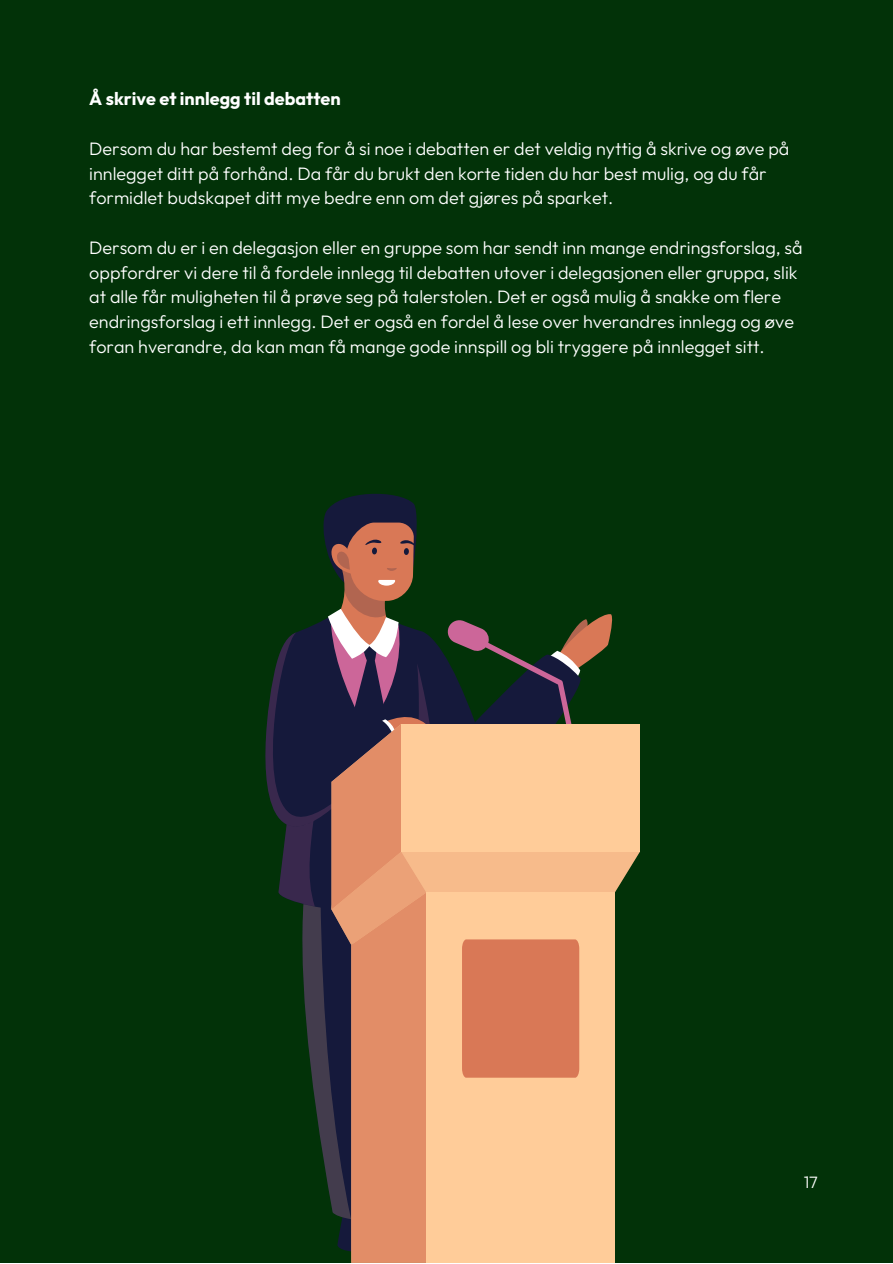
<style>
.page{position:relative;width:893px;height:1264px;background:#fff}
.page>*{position:absolute;margin:0;border:0;box-sizing:border-box;transform-origin:0 0}
.t1{font:300 18px/24.8px "Outfit";color:#fff}
.t2{font:700 18px "Outfit";color:#fff}
.t3{font:300 16.5px "Outfit";color:#fff}
</style>
<div class="page">
<div style="left:0;top:0;width:892px;height:1262px;background:#023208"></div>
<div style="left:426px;top:892px;width:188px;height:370px;background:#fc9"></div>
<svg style="left:265px;top:494px;width:375px;height:758px"></svg>
<div style="left:401px;top:724px;width:239px;height:127px;background:#fc9"></div>
<p class="t2" style="left:89px;top:87px;width:253px">Å skrive et innlegg til debatten</p>
<p class="t1" style="left:89px;top:136px;width:701px">Dersom du har bestemt deg for å si noe i debatten er det veldig nyttig å skrive og øve på innlegget ditt på forhånd. Da får du brukt den korte tiden du har best mulig, og du får formidlet budskapet ditt mye bedre enn om det gjøres på sparket.</p>
<p class="t1" style="left:89px;top:235px;width:715px">Dersom du er i en delegasjon eller en gruppe som har sendt inn mange endringsforslag, så oppfordrer vi dere til å fordele innlegg til debatten utover i delegasjonen eller gruppa, slik at alle får muligheten til å prøve seg på talerstolen. Det er også mulig å snakke om flere endringsforslag i ett innlegg. Det er også en fordel å lese over hverandres innlegg og øve foran hverandre, da kan man få mange gode innspill og bli tryggere på innlegget sitt.</p>
<p class="t3" style="left:803px;top:1171px;width:16px">17</p>
</div>
